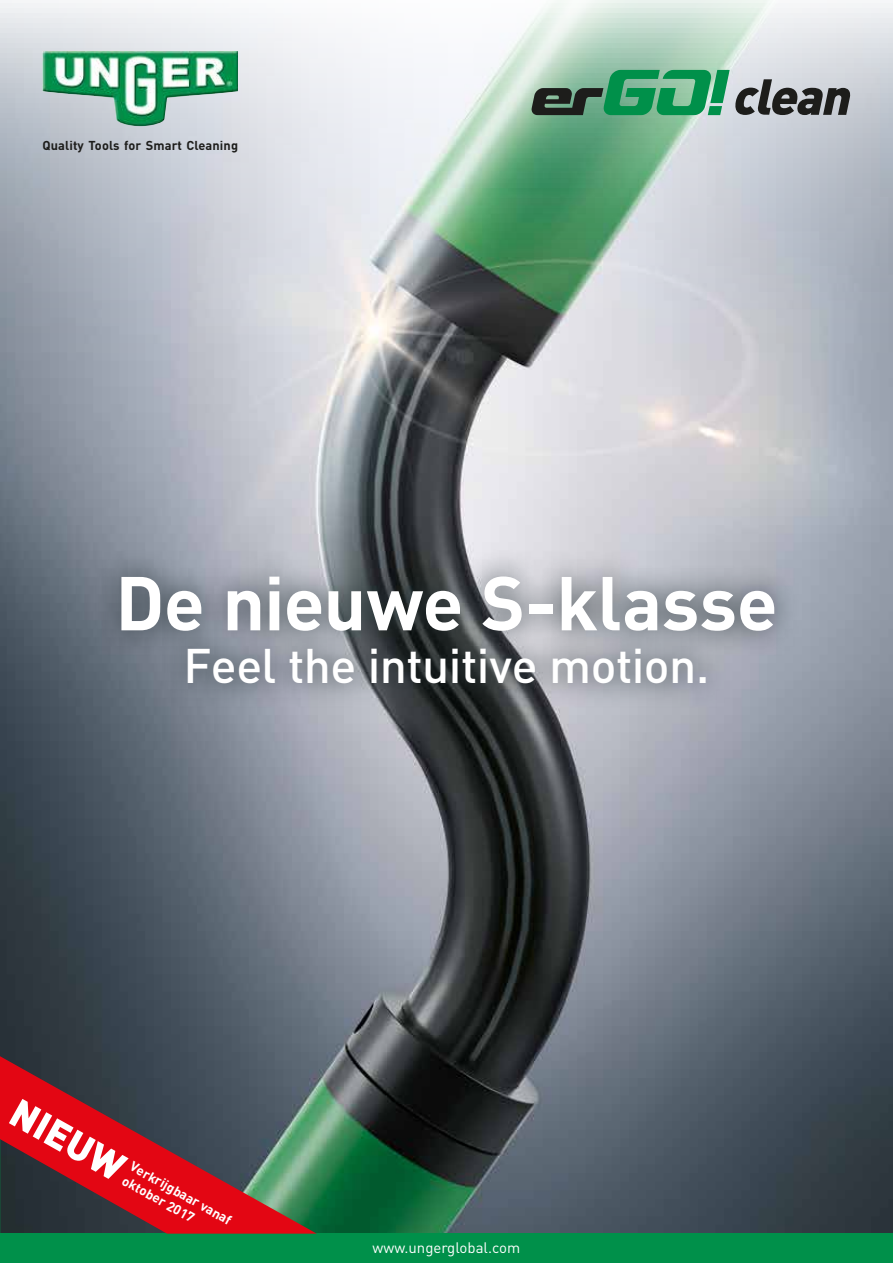
<style>
.page{position:relative;width:893px;height:1263px;background:#fff}
.page>*{position:absolute;margin:0;border:0;box-sizing:border-box;transform-origin:0 0}
.t1{font:700 75px "DIN Pro";letter-spacing:-.01em;color:#fff}
.t2{font:500 48px "DIN Pro";letter-spacing:-.01em;color:#fff}
.t3{font:900 39px "DIN Pro";color:#fff}
.t4{font:15px "DIN Pro";color:#fff}
.t5{font:700 13.5px/16.2px "DIN Pro";color:#fff}
.t6{font:700 12.75px "DIN Pro";letter-spacing:.01em;color:#1d1d1b}
</style>
<div class="page">
<img style="left:0;top:0;width:893px;height:1233px">
<div style="left:0;top:1233px;width:893px;height:30px;background:#00904a"></div>
<img style="left:43px;top:51px;width:195px;height:75px">
<svg style="left:531px;top:70px;width:319px;height:45px;background:#63947d"></svg>
<svg style="left:0;top:1056px;width:317px;height:177px;background:#7a373d"></svg>
<div style="left:93px;top:549px;width:708px;height:161px;background:#2a363b;opacity:.7"></div>
<p class="t6" style="left:43px;top:136px;width:197px">Quality Tools for Smart Cleaning</p>
<h1 class="t1" style="left:115px;top:552px;width:664px">De nieuwe S-klasse</h1>
<h2 class="t2" style="left:184px;top:633px;width:527px">Feel the intuitive motion.</h2>
<h3 class="t3" style="left:26px;top:1086px;width:126px;rotate:29deg">NIEUW</h3>
<p class="t5" style="left:135px;top:1158px;width:115px;rotate:29deg">Verkrijgbaar vanaf oktober 2017</p>
<p class="t4" style="left:373px;top:1237px;width:149px">www.ungerglobal.com</p>
</div>
